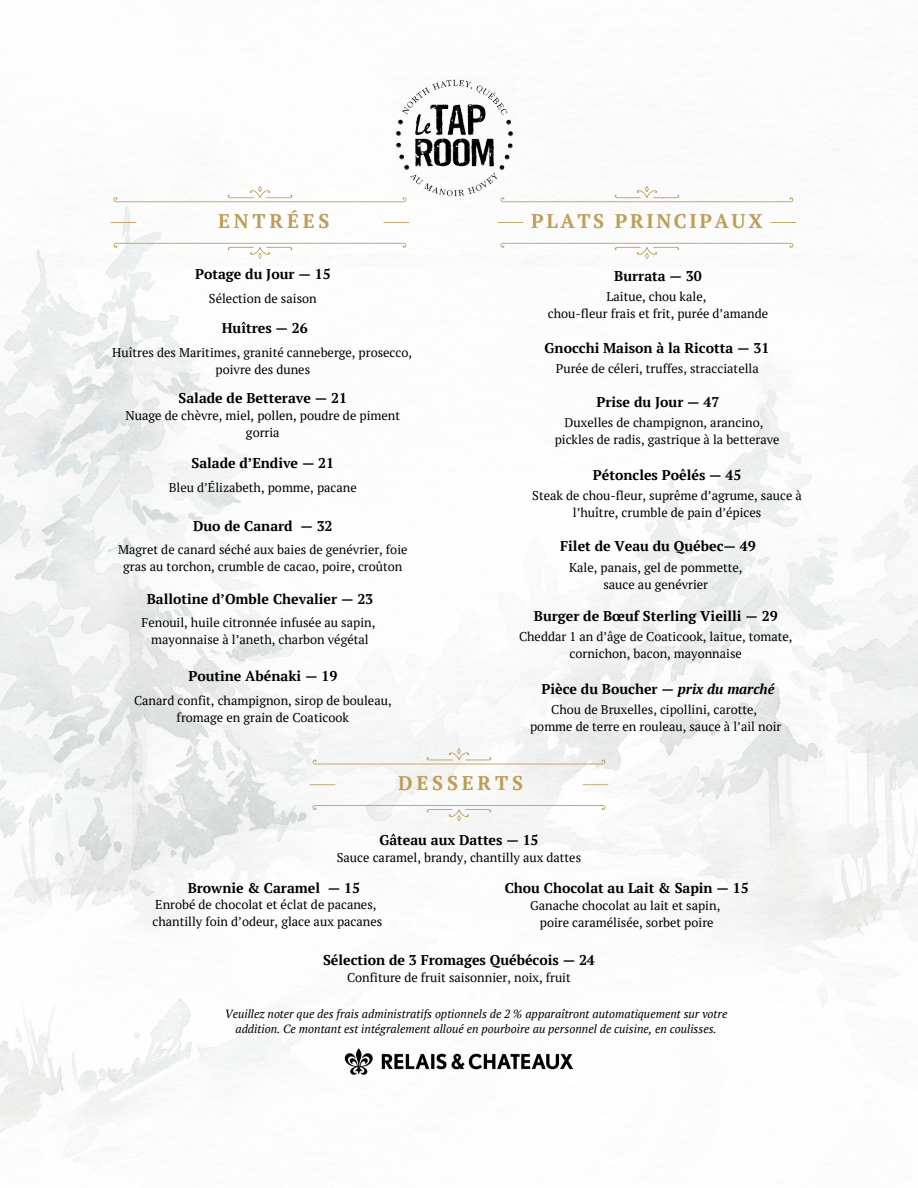
<style>
.page{position:relative;width:918px;height:1188px;background:#fff}
.page>*{position:absolute;margin:0;border:0;box-sizing:border-box;transform-origin:0 0}
.t1{font:700 19.8px "PT Serif";letter-spacing:.13em;color:#bd9e57}
.t2{font:700 19.8px "PT Serif";letter-spacing:.19em;color:#bd9e57}
.t3{font:700 14.1px "PT Serif";color:#000}
.t4{font:12.75px/17px "PT Serif";color:#000;text-align:center}
.t5{font:italic 11.7px/15.6px "PT Serif";color:#000;text-align:center}
.s1{font-style:italic}
</style>
<div class="page">
<img style="left:0;top:119px;width:918px;height:1042px">
<svg style="left:113px;top:243px;width:294px;height:13px"></svg>
<svg style="left:113px;top:186px;width:294px;height:16px"></svg>
<svg style="left:111px;top:222px;width:298px;height:1px"></svg>
<svg style="left:500px;top:243px;width:294px;height:13px"></svg>
<svg style="left:500px;top:186px;width:294px;height:16px"></svg>
<svg style="left:498px;top:222px;width:298px;height:1px"></svg>
<img style="left:393px;top:79px;width:124px;height:121px">
<img style="left:330px;top:1039px;width:258px;height:44px">
<svg style="left:312px;top:805px;width:294px;height:16px"></svg>
<svg style="left:312px;top:748px;width:294px;height:17px"></svg>
<svg style="left:310px;top:784px;width:298px;height:1px"></svg>
<img style="left:38px;top:256px;width:880px;height:11px">
<p class="t2" style="left:218px;top:208px;width:113px">ENTRÉES</p>
<p class="t3" style="left:195px;top:265px;width:137px">Potage du Jour — 15</p>
<h1 class="t4" style="left:209px;top:289px;width:109px">Sélection de saison</h1>
<p class="t3" style="left:222px;top:319px;width:88px">Huîtres — 26</p>
<h2 class="t4" style="left:112px;top:343px;width:301px">Huîtres des Maritimes, granité canneberge, prosecco,</h2>
<h2 class="t4" style="left:216px;top:360px;width:96px">poivre des dunes</h2>
<p class="t3" style="left:179px;top:389px;width:170px">Salade de Betterave — 21</p>
<p class="t4" style="left:126px;top:407px;width:276px">Nuage de chèvre, miel, pollen, poudre de piment gorria</p>
<p class="t3" style="left:191px;top:454px;width:144px">Salade d’Endive — 21</p>
<p class="t4" style="left:169px;top:479px;width:190px">Bleu d’Élizabeth, pomme, pacane</p>
<h1 class="t3" style="left:193px;top:516px;width:141px">Duo de Canard — 32</h1>
<p class="t4" style="left:118px;top:541px;width:291px">Magret de canard séché aux baies de genévrier, foie gras au torchon, crumble de cacao, poire, croûton</p>
<p class="t3" style="left:147px;top:589px;width:228px">Ballotine d’Omble Chevalier — 23</p>
<h1 class="t4" style="left:142px;top:614px;width:235px">Fenouil, huile citronnée infusée au sapin,</h1>
<h2 class="t4" style="left:151px;top:631px;width:219px">mayonnaise à l’aneth, charbon végétal</h2>
<h2 class="t3" style="left:188px;top:666px;width:150px">Poutine Abénaki — 19</h2>
<p class="t4" style="left:134px;top:691px;width:259px">Canard confit, champignon, sirop de bouleau, fromage en grain de Coaticook</p>
<p class="t1" style="left:531px;top:208px;width:233px">PLATS PRINCIPAUX</p>
<p class="t3" style="left:614px;top:267px;width:89px">Burrata — 30</p>
<h2 class="t4" style="left:607px;top:288px;width:101px">Laitue, chou kale,</h2>
<p class="t4" style="left:548px;top:305px;width:222px">chou-fleur frais et frit, purée d’amande</p>
<h2 class="t3" style="left:545px;top:338px;width:226px">Gnocchi Maison à la Ricotta — 31</h2>
<p class="t4" style="left:556px;top:360px;width:204px">Purée de céleri, truffes, stracciatella</p>
<p class="t3" style="left:597px;top:392px;width:124px">Prise du Jour — 47</p>
<p class="t4" style="left:565px;top:414px;width:200px">Duxelles de champignon, arancino,</p>
<p class="t4" style="left:555px;top:431px;width:226px">pickles de radis, gastrique à la betterave</p>
<h2 class="t3" style="left:593px;top:466px;width:150px">Pétoncles Poêlés — 45</h2>
<p class="t4" style="left:532px;top:487px;width:271px">Steak de chou-fleur, suprême d’agrume, sauce à l’huître, crumble de pain d’épices</p>
<p class="t3" style="left:560px;top:537px;width:197px">Filet de Veau du Québec— 49</p>
<h2 class="t4" style="left:569px;top:558px;width:175px">Kale, panais, gel de pommette,</h2>
<p class="t4" style="left:603px;top:575px;width:106px">sauce au genévrier</p>
<h2 class="t3" style="left:534px;top:606px;width:245px">Burger de Bœuf Sterling Vieilli — 29</h2>
<h2 class="t4" style="left:519px;top:628px;width:275px">Cheddar 1 an d’âge de Coaticook, laitue, tomate, cornichon, bacon, mayonnaise</h2>
<p class="t3" style="left:541px;top:679px;width:235px">Pièce du Boucher — <span class="s1">prix du marché</span></p>
<p class="t4" style="left:551px;top:701px;width:207px">Chou de Bruxelles, cipollini, carotte,</p>
<h2 class="t4" style="left:530px;top:717px;width:253px">pomme de terre en rouleau, sauce à l’ail noir</h2>
<p class="t2" style="left:398px;top:770px;width:126px">DESSERTS</p>
<h2 class="t3" style="left:379px;top:831px;width:161px">Gâteau aux Dattes — 15</h2>
<p class="t4" style="left:337px;top:849px;width:246px">Sauce caramel, brandy, chantilly aux dattes</p>
<h2 class="t3" style="left:188px;top:879px;width:174px">Brownie &amp; Caramel — 15</h2>
<p class="t4" style="left:155px;top:896px;width:223px">Enrobé de chocolat et éclat de pacanes,</p>
<p class="t4" style="left:152px;top:913px;width:231px">chantilly foin d’odeur, glace aux pacanes</p>
<h2 class="t3" style="left:505px;top:879px;width:246px">Chou Chocolat au Lait &amp; Sapin — 15</h2>
<p class="t4" style="left:530px;top:897px;width:192px">Ganache chocolat au lait et sapin,</p>
<p class="t4" style="left:540px;top:914px;width:175px">poire caramélisée, sorbet poire</p>
<p class="t3" style="left:323px;top:950px;width:273px">Sélection de 3 Fromages Québécois — 24</p>
<h2 class="t4" style="left:347px;top:968px;width:225px">Confiture de fruit saisonnier, noix, fruit</h2>
<h2 class="t5" style="left:225px;top:1005px;width:504px">Veuillez noter que des frais administratifs optionnels de 2 % apparaîtront automatiquement sur votre addition. Ce montant est intégralement alloué en pourboire au personnel de cuisine, en coulisses.</h2>
</div>
